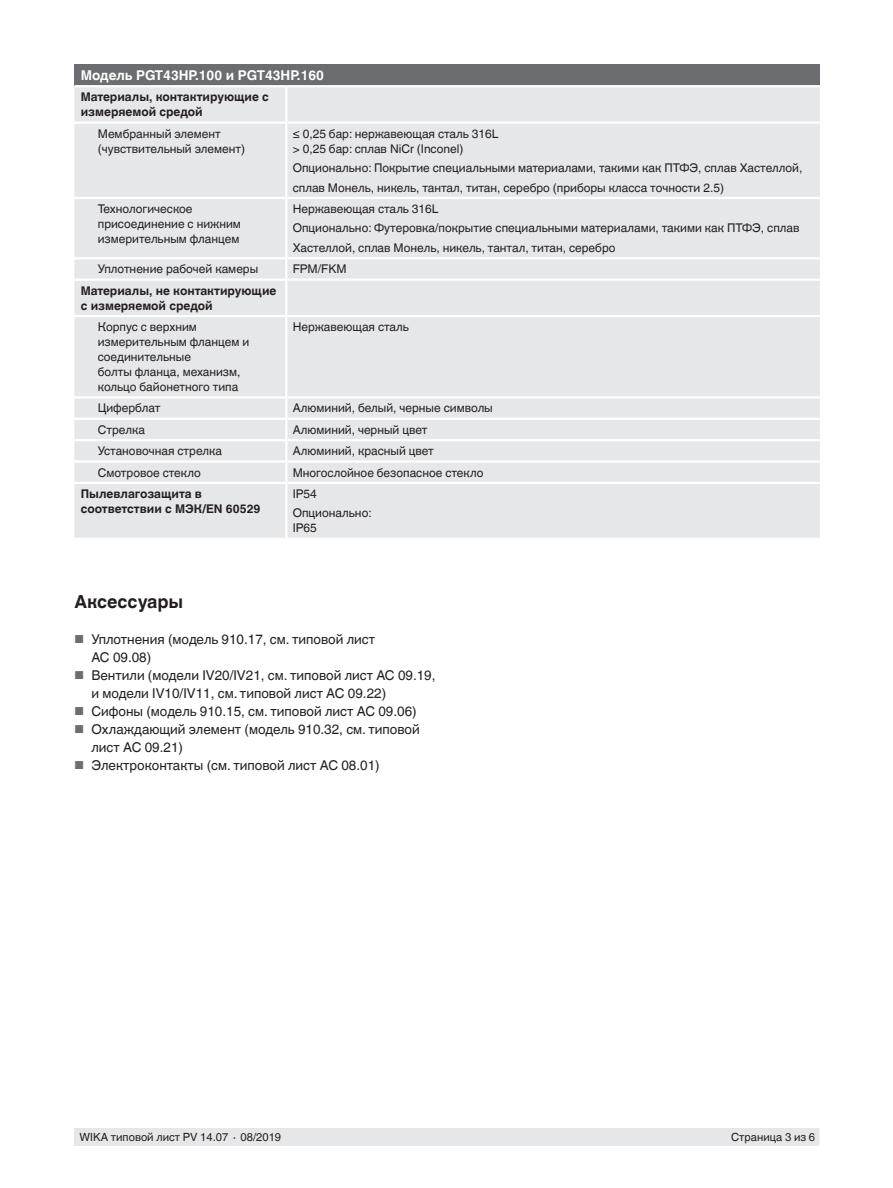
<style>
.page{position:relative;width:893px;height:1188px;background:#fff}
.page>*{position:absolute;margin:0;border:0;box-sizing:border-box;transform-origin:0 0}
.t1{font:700 18px "Helvetica World";color:#231f20}
.t2{font:13.5px/18px "Helvetica World";color:#231f20}
.t3{font:700 13.5px "Helvetica World";color:#fff}
.t4{font:12px/15px "Helvetica World";color:#231f20}
.t5{font:700 12px/15px "Helvetica World";color:#231f20}
.t6{font:11.25px "Helvetica World";color:#231f20}
.s1{font-size:11.55px;color:#6c6d70}
</style>
<div class="page">
<div style="left:75px;top:1128px;width:744px;height:17px;background:#e6e7e9"></div>
<div style="left:74px;top:64px;width:746px;height:22px;background:#6c6d70"></div>
<div style="left:74px;top:87px;width:746px;height:451px;background:#e6e7e9"></div>
<hr style="left:74px;top:85px;width:212px;height:2px;background:#fff">
<hr style="left:286px;top:85px;width:534px;height:2px;background:#fff">
<hr style="left:286px;top:482px;width:534px;height:2px;background:#fff">
<hr style="left:285px;top:484px;width:2px;height:54px;background:#fff">
<hr style="left:285px;top:87px;width:2px;height:34px;background:#fff">
<hr style="left:74px;top:121px;width:212px;height:3px;background:#fff">
<hr style="left:286px;top:121px;width:534px;height:3px;background:#fff">
<hr style="left:285px;top:124px;width:2px;height:73px;background:#fff">
<hr style="left:74px;top:197px;width:212px;height:2px;background:#fff">
<hr style="left:286px;top:197px;width:534px;height:2px;background:#fff">
<hr style="left:285px;top:199px;width:2px;height:58px;background:#fff">
<hr style="left:74px;top:257px;width:212px;height:2px;background:#fff">
<hr style="left:286px;top:257px;width:534px;height:2px;background:#fff">
<hr style="left:285px;top:259px;width:2px;height:20px;background:#fff">
<hr style="left:74px;top:279px;width:212px;height:2px;background:#fff">
<hr style="left:286px;top:279px;width:534px;height:2px;background:#fff">
<hr style="left:285px;top:281px;width:2px;height:34px;background:#fff">
<hr style="left:74px;top:315px;width:212px;height:2px;background:#fff">
<hr style="left:286px;top:315px;width:534px;height:2px;background:#fff">
<hr style="left:285px;top:317px;width:2px;height:79px;background:#fff">
<hr style="left:74px;top:396px;width:212px;height:3px;background:#fff">
<hr style="left:286px;top:396px;width:534px;height:3px;background:#fff">
<hr style="left:74px;top:418px;width:212px;height:2px;background:#fff">
<hr style="left:286px;top:418px;width:534px;height:2px;background:#fff">
<hr style="left:74px;top:439px;width:212px;height:2px;background:#fff">
<hr style="left:286px;top:439px;width:534px;height:2px;background:#fff">
<hr style="left:74px;top:460px;width:212px;height:3px;background:#fff">
<hr style="left:286px;top:460px;width:534px;height:3px;background:#fff">
<svg style="left:285px;top:399px;width:2px;height:83px"></svg>
<hr style="left:74px;top:482px;width:212px;height:2px;background:#fff">
<p class="t3" style="left:81px;top:67px;width:245px">Модель PGT43HP.100 и PGT43HP.160</p>
<p class="t5" style="left:81px;top:90px;width:190px">Материалы, контактирующие с измеряемой средой</p>
<p class="t4" style="left:98px;top:126px;width:149px">Мембранный элемент (чувствительный элемент)</p>
<p class="t4" style="left:293px;top:126px;width:207px">≤ 0,25 бар: нержавеющая сталь 316L &gt; 0,25 бар: сплав NiCr (Inconel)</p>
<p class="t4" style="left:293px;top:158px;width:511px;line-height:19.5px">Опционально: Покрытие специальными материалами, такими как ПТФЭ, сплав Хастеллой, сплав Монель, никель, тантал, титан, серебро (приборы класса точности 2.5)</p>
<p class="t4" style="left:98px;top:201px;width:145px">Технологическое присоединение с нижним измерительным фланцем</p>
<p class="t4" style="left:293px;top:199px;width:508px;line-height:19.5px">Нержавеющая сталь 316L<br>Опционально: Футеровка/покрытие специальными материалами, такими как ПТФЭ, сплав<br>Хастеллой, сплав Монель, никель, тантал, титан, серебро</p>
<p class="t4" style="left:98px;top:262px;width:162px">Уплотнение рабочей камеры</p>
<p class="t4" style="left:293px;top:262px;width:55px">FPM/FKM</p>
<p class="t5" style="left:81px;top:283px;width:197px">Материалы, не контактирующие с измеряемой средой</p>
<p class="t4" style="left:98px;top:319px;width:153px">Корпус с верхним измерительным фланцем и соединительные<br>болты фланца, механизм, кольцо байонетного типа</p>
<p class="t4" style="left:293px;top:319px;width:118px">Нержавеющая сталь</p>
<p class="t4" style="left:98px;top:401px;width:64px">Циферблат</p>
<p class="t4" style="left:293px;top:401px;width:202px">Алюминий, белый, черные символы</p>
<p class="t4" style="left:98px;top:422px;width:49px">Стрелка</p>
<p class="t4" style="left:293px;top:422px;width:136px">Алюминий, черный цвет</p>
<p class="t4" style="left:98px;top:444px;width:126px">Установочная стрелка</p>
<p class="t4" style="left:293px;top:444px;width:143px">Алюминий, красный цвет</p>
<p class="t4" style="left:98px;top:465px;width:105px">Смотровое стекло</p>
<p class="t4" style="left:293px;top:465px;width:192px">Многослойное безопасное стекло</p>
<p class="t5" style="left:81px;top:486px;width:181px">Пылевлагозащита в соответствии с МЭК/EN 60529</p>
<p class="t4" style="left:293px;top:484px;width:80px;line-height:19.5px">IP54<br>Опционально:</p>
<p class="t4" style="left:293px;top:521px;width:26px">IP65</p>
<h1 class="t1" style="left:74px;top:591px;width:110px">Аксессуары</h1>
<p class="t2" style="left:91px;top:631px;width:285px;text-indent:-17px"><span class="s1">■</span> Уплотнения (модель 910.17, см. типовой лист<br>AC 09.08)</p>
<p class="t2" style="left:91px;top:667px;width:346px;text-indent:-17px"><span class="s1">■</span> Вентили (модели IV20/IV21, см. типовой лист AC 09.19, и модели IV10/IV11, см. типовой лист AC 09.22)</p>
<p class="t2" style="left:74px;top:703px;width:344px"><span class="s1">■</span> Сифоны (модель 910.15, см. типовой лист AC 09.06)</p>
<p class="t2" style="left:91px;top:721px;width:330px;text-indent:-17px"><span class="s1">■</span> Охлаждающий элемент (модель 910.32, см. типовой лист AC 09.21)</p>
<p class="t2" style="left:74px;top:757px;width:307px"><span class="s1">■</span> Электроконтакты (см. типовой лист AC 08.01)</p>
<p class="t6" style="left:80px;top:1131px;width:203px">WIKA типовой лист PV 14.07 ∙ 08/2019</p>
<p class="t6" style="left:731px;top:1131px;width:86px">Страница 3 из 6</p>
</div>
